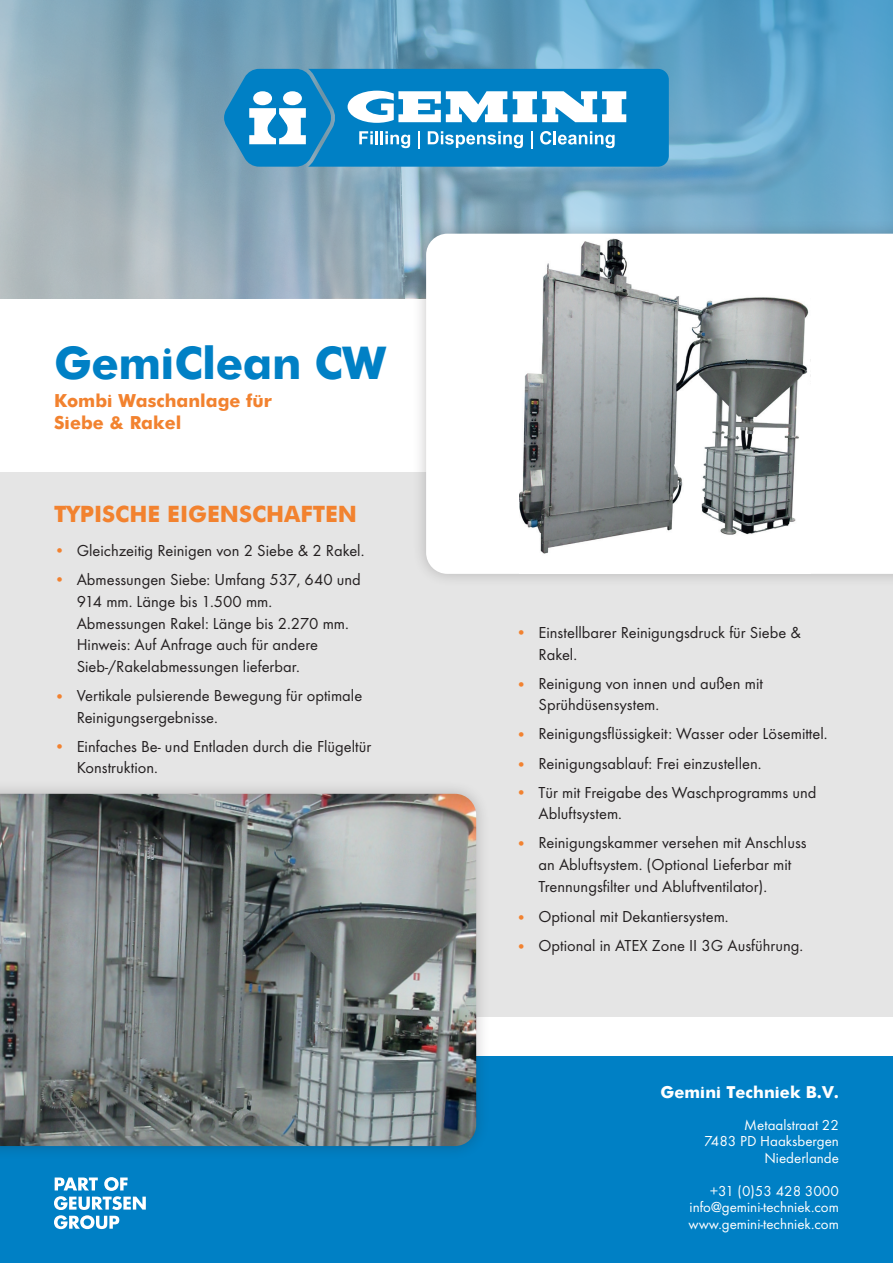
<style>
.page{position:relative;width:893px;height:1263px;background:#fff}
.page>*{position:absolute;margin:0;border:0;box-sizing:border-box;transform-origin:0 0}
.t1{font:700 45px "Futura";letter-spacing:-.01em;color:#0080c5}
.t2{font:700 22.5px "Futura";color:#f2822f}
.t3{font:700 18px/21.6px "Futura";color:#f2822f}
.t4{font:16.5px/21.6px "Futura TOT";color:#231f20}
.t5{font:700 16.5px "Futura";color:#fff}
.t6{font:16.5px/28.5px "Futura TOT";color:#f28230}
.t7{font:15px/16.5px "Futura TOT";color:#fff;text-align:right}
.s1{color:#f28230}
</style>
<div class="page">
<div style="left:0;top:472px;width:893px;height:544px;background:#e5e5e5"></div>
<svg style="left:0;top:0;width:893px;height:298px"></svg>
<div style="left:0;top:1057px;width:893px;height:206px;background:#0080c5"></div>
<div style="left:0;top:779px;width:490px;height:381px;background:#231f20;opacity:.25"></div>
<img style="left:0;top:794px;width:476px;height:352px">
<svg style="left:224px;top:69px;width:445px;height:98px"></svg>
<div style="left:412px;top:219px;width:481px;height:369px;background:#231f20;opacity:.25"></div>
<svg style="left:426px;top:234px;width:467px;height:340px"></svg>
<svg style="left:54px;top:1177px;width:92px;height:52px"></svg>
<img style="left:519px;top:236px;width:291px;height:338px">
<h1 class="t1" style="left:54px;top:330px;width:334px">GemiClean CW</h1>
<p class="t3" style="left:54px;top:389px;width:219px">Kombi Waschanlage für<br>Siebe &amp; Rakel</p>
<h2 class="t2" style="left:54px;top:497px;width:305px">TYPISCHE EIGENSCHAFTEN</h2>
<p class="t4" style="left:54px;top:536px;width:312px;line-height:29.1px;text-align:right"><span class="s1">•</span> Gleichzeitig Reinigen von 2 Siebe &amp; 2 Rakel.<br>Abmessungen Siebe: Umfang 537, 640 und</p>
<p class="t4" style="left:77px;top:591px;width:274px">914 mm. Länge bis 1.500 mm.<br>Abmessungen Rakel: Länge bis 2.270 mm.<br>Hinweis: Auf Anfrage auch für andere Sieb-/Rakelabmessungen lieferbar.</p>
<p class="t4" style="left:77px;top:684px;width:287px">Vertikale pulsierende Bewegung für optimale<br>Reinigungsergebnisse.</p>
<p class="t4" style="left:77px;top:735px;width:296px">Einfaches Be- und Entladen durch die Flügeltür<br>Konstruktion.</p>
<p class="t6" style="left:54px;top:565px;width:13px">•</p>
<p class="t6" style="left:54px;top:682px;width:13px">•</p>
<p class="t6" style="left:54px;top:732px;width:13px">•</p>
<p class="t6" style="left:516px;top:618px;width:13px">•</p>
<p class="t6" style="left:516px;top:670px;width:13px">•</p>
<p class="t6" style="left:516px;top:720px;width:13px">•</p>
<p class="t6" style="left:516px;top:750px;width:13px">•</p>
<p class="t6" style="left:516px;top:778px;width:13px">•</p>
<p class="t6" style="left:516px;top:829px;width:13px">•</p>
<p class="t6" style="left:516px;top:903px;width:13px">• •</p>
<p class="t4" style="left:538px;top:622px;width:264px">Einstellbarer Reinigungsdruck für Siebe &amp;<br>Rakel.</p>
<p class="t4" style="left:538px;top:672px;width:226px">Reinigung von innen und außen mit<br>Sprühdüsensystem.</p>
<p class="t4" style="left:538px;top:719px;width:291px;line-height:29.1px">Reinigungsflüssigkeit: Wasser oder Lösemittel.<br>Reinigungsablauf: Frei einzustellen.<br>Tür mit Freigabe des Waschprogramms und</p>
<p class="t4" style="left:538px;top:799px;width:270px;line-height:29.1px">Abluftsystem.<br>Reinigungskammer versehen mit Anschluss</p>
<p class="t4" style="left:538px;top:853px;width:254px">an Abluftsystem. (Optional Lieferbar mit<br>Trennungsfilter und Abluftventilator).</p>
<p class="t4" style="left:538px;top:901px;width:266px;line-height:29.1px">Optional mit Dekantiersystem.<br>Optional in ATEX Zone II 3G Ausführung.</p>
<p class="t5" style="left:661px;top:1080px;width:180px">Gemini Techniek B.V.</p>
<p class="t7" style="left:704px;top:1116px;width:136px">Metaalstraat 22<br>7483 PD Haaksbergen<br>Niederlande</p>
<p class="t7" style="left:688px;top:1182px;width:152px;text-align:justify;text-indent:21px">+31 (0)53 428 3000 info@gemini-techniek.com www.gemini-techniek.com</p>
</div>
